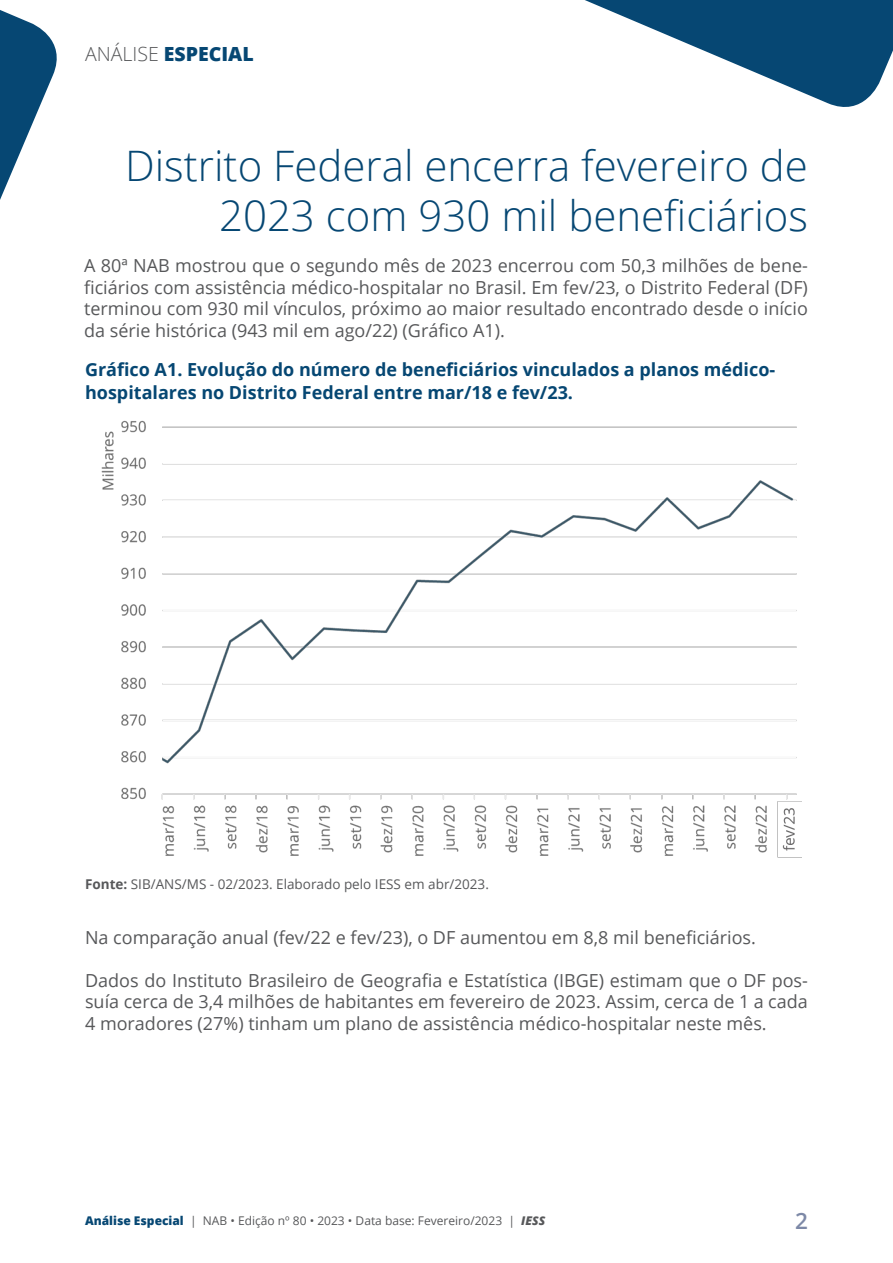
<style>
.page{position:relative;width:893px;height:1263px;background:#fff}
.page>*{position:absolute;margin:0;border:0;box-sizing:border-box;transform-origin:0 0}
.t1{font:300 42px/50.4px "Open Sans";color:#064773;text-align:right}
.t2{font:600 22.5px "Open Sans";color:#7d89a7}
.t3{font:800 19.5px "Open Sans";color:#064773}
.t4{font:18px/21.6px "Open Sans";color:#57585a;text-align:justify}
.t5{font:700 18px/22.5px "Open Sans";color:#064773}
.t6{font:13.5px "Open Sans";color:#57585a}
.t7{font:12px "Open Sans";color:#57585a}
.s1{font-weight:300;color:#57585a}
.s2{font-weight:700}
.s3{font-weight:800;color:#064773}
.s4{font-weight:800;font-style:italic}
</style>
<div class="page">
<svg style="left:585px;top:0;width:308px;height:107px;fill:#064773"></svg>
<svg style="left:0;top:10px;width:57px;height:190px"></svg>
<img style="left:101px;top:420px;width:701px;height:438px">
<p class="t3" style="left:85px;top:39px;width:170px"><span class="s1">Análise</span> Especial</p>
<h1 class="t1" style="left:125px;top:139px;width:684px">D istrito Federal encerra fevereiro de<br>2023 com 930 mil beneficiários</h1>
<p class="t4" style="left:84px;top:254px;width:725px">A 80ª NAB mostrou que o segundo mês de 2023 encerrou com 50,3 milhões de bene&shy;ficiários com assistência médico-hospitalar no Brasil. Em fev/23, o Distrito Federal (DF) terminou com 930 mil vínculos, próximo ao maior resultado encontrado desde o início da série histórica (943 mil em ago/22) (Gráfico A1).</p>
<p class="t5" style="left:85px;top:358px;width:692px">Gráfico A1. Evolução do número de beneficiários vinculados a planos médico&shy;hospitalares no Distrito Federal entre mar/18 e fev/23.</p>
<p class="t6" style="left:85px;top:875px;width:405px"><span class="s2">Fonte:</span> SIB/ANS/MS - 02/2023. Elaborado pelo IESS em abr/2023.</p>
<p class="t4" style="left:85px;top:926px;width:672px">Na comparação anual (fev/22 e fev/23), o DF aumentou em 8,8 mil beneficiários.</p>
<p class="t4" style="left:85px;top:969px;width:724px">Dados do Instituto Brasileiro de Geografia e Estatística (IBGE) estimam que o DF pos&shy;suía cerca de 3,4 milhões de habitantes em fevereiro de 2023. Assim, cerca de 1 a cada 4 moradores (27%) tinham um plano de assistência médico-hospitalar neste mês.</p>
<p class="t7" style="left:85px;top:1212px;width:462px"><span class="s3">Análise Especial</span> | NAB • Edição nº 80 • 2023 • Data base: Fevereiro/2023 | <span class="s4">IESS</span></p>
<p class="t2" style="left:795px;top:1205px;width:14px">2</p>
</div>
